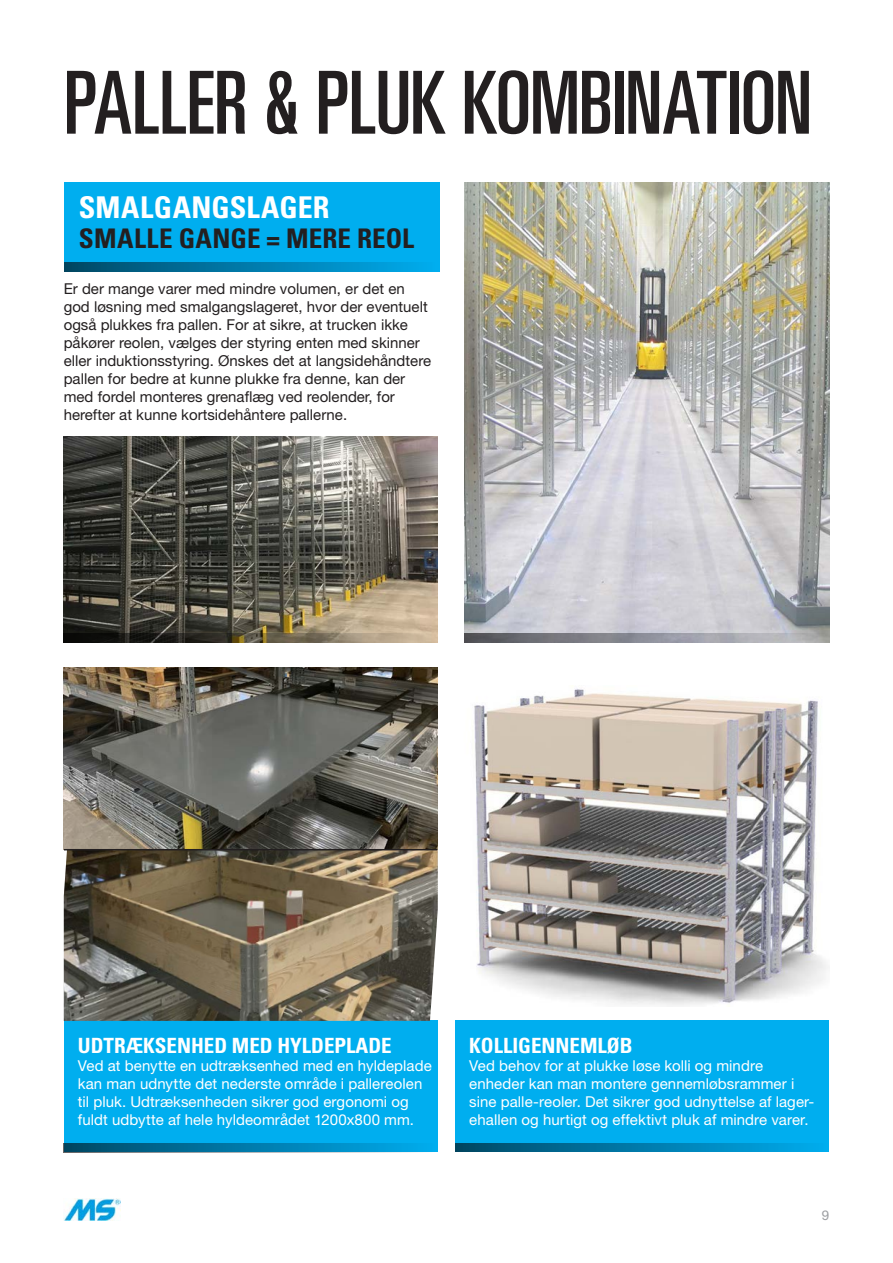
<style>
.page{position:relative;width:893px;height:1263px;background:#fff}
.page>*{position:absolute;margin:0;border:0;box-sizing:border-box;transform-origin:0 0}
.t1{font:ultra-condensed 87px "Univers";letter-spacing:-.01em;color:#231f20}
.t2{font:700 condensed 30px "Univers";letter-spacing:.005em;color:#fff}
.t3{font:700 condensed 27px "Univers";letter-spacing:.005em;color:#231f20}
.t4{font:700 condensed 21px "Univers";color:#fff}
.t5{font:15px "Helvetica Neue LT Pro";color:#231f20}
.t6{font:15px/18px "Helvetica Neue LT Pro";letter-spacing:.005em;color:#fff}
.t7{font:13.5px "Helvetica Neue LT Pro";color:#9d9fa2}
</style>
<div class="page">
<img style="left:64px;top:1198px;width:57px;height:22px">
<div style="left:64px;top:1021px;width:374px;height:131px;background:#00aeef"></div>
<svg style="left:64px;top:1144px;width:347px;height:8px;background:#0077a5"></svg>
<img style="left:64px;top:850px;width:374px;height:171px">
<div style="left:455px;top:1020px;width:374px;height:131px;background:#00aeef"></div>
<svg style="left:455px;top:1143px;width:372px;height:9px;background:#007aaa"></svg>
<img style="left:474px;top:688px;width:354px;height:318px">
<img style="left:465px;top:182px;width:364px;height:452px">
<svg style="left:465px;top:634px;width:364px;height:8px;background:#8d8e94"></svg>
<div style="left:64px;top:182px;width:376px;height:89px;background:#00aeef"></div>
<img style="left:64px;top:437px;width:373px;height:205px">
<svg style="left:64px;top:634px;width:368px;height:8px;background:#5b5343"></svg>
<svg style="left:64px;top:263px;width:347px;height:8px;background:#0077a5"></svg>
<img style="left:64px;top:667px;width:374px;height:183px">
<hr style="left:64px;top:849px;width:373px;height:1px;background:#231f20">
<p class="t1" style="left:64px;top:53px;width:750px">PALLER &amp; PLUK KOMBINATION</p>
<p class="t2" style="left:79px;top:189px;width:252px">SMALGANGSLAGER</p>
<p class="t3" style="left:79px;top:222px;width:337px">SMALLE GANGE = MERE REOL</p>
<p class="t5" style="left:64px;top:279px;width:342px">Er der mange varer med mindre volumen, er det en</p>
<p class="t5" style="left:64px;top:297px;width:365px">god løsning med smalgangslageret, hvor der eventuelt</p>
<p class="t5" style="left:64px;top:315px;width:346px">også plukkes fra pallen. For at sikre, at trucken ikke</p>
<p class="t5" style="left:64px;top:333px;width:358px">påkører reolen, vælges der styring enten med skinner</p>
<p class="t5" style="left:64px;top:351px;width:369px">eller induktionsstyring. Ønskes det at langsidehåndtere</p>
<p class="t5" style="left:64px;top:369px;width:343px">pallen for bedre at kunne plukke fra denne, kan der</p>
<p class="t5" style="left:64px;top:387px;width:333px">med fordel monteres grenaflæg ved reolender, for</p>
<p class="t5" style="left:64px;top:405px;width:285px">herefter at kunne kortsidehåntere pallerne.</p>
<p class="t4" style="left:78px;top:1033px;width:315px">UDTRÆKSENHED MED HYLDEPLADE</p>
<p class="t6" style="left:78px;top:1057px;width:355px">Ved at benytte en udtræksenhed med en hyldeplade kan man udnytte det nederste område i pallereolen til pluk. Udtræksenheden sikrer god ergonomi og fuldt udbytte af hele hyldeområdet 1200x800 mm.</p>
<p class="t4" style="left:469px;top:1033px;width:165px">KOLLIGENNEMLØB</p>
<p class="t6" style="left:469px;top:1056px;width:295px">Ved behov for at plukke løse kolli og mindre</p>
<p class="t6" style="left:469px;top:1074px;width:327px">enheder kan man montere gennemløbsrammer i</p>
<p class="t6" style="left:469px;top:1092px;width:347px">sine palle-reoler. Det sikrer god udnyttelse af lager-</p>
<p class="t6" style="left:469px;top:1110px;width:341px">ehallen og hurtigt og effektivt pluk af mindre varer.</p>
<p class="t7" style="left:822px;top:1207px;width:9px">9</p>
</div>
